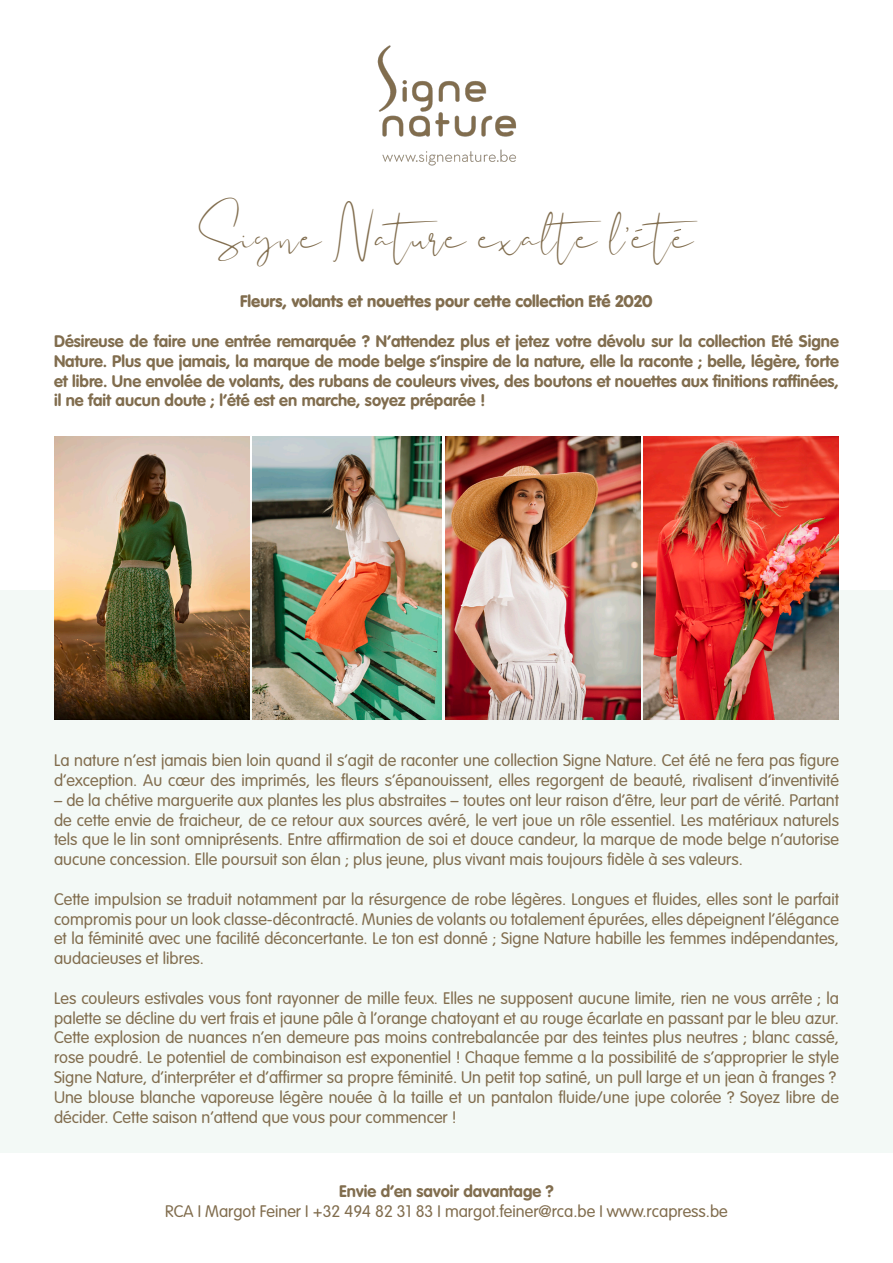
<style>
.page{position:relative;width:893px;height:1263px;background:#fff}
.page>*{position:absolute;margin:0;border:0;box-sizing:border-box;transform-origin:0 0}
.t1{font:27.75px "Audhistine";letter-spacing:.05em;color:#816d4e}
.t2{font:300 16.5px/19.8px "VAG Rounded Std";color:#816d4e;text-align:justify}
.t3{font:700 16.5px/19.8px "VAG Rounded Std";color:#816d4e;text-align:justify}
.t4{font:900 16.5px "VAG Rounded Std";color:#816d4e}
</style>
<div class="page">
<div style="left:0;top:591px;width:893px;height:562px;background:#f3f9f6"></div>
<img style="left:377px;top:45px;width:139px;height:121px">
<img style="left:54px;top:436px;width:195px;height:283px">
<img style="left:445px;top:436px;width:195px;height:283px">
<img style="left:644px;top:436px;width:195px;height:283px">
<img style="left:253px;top:436px;width:189px;height:283px">
<svg style="left:635px;top:229px;width:7px;height:3px"></svg>
<svg style="left:674px;top:229px;width:7px;height:3px"></svg>
<p class="t1" style="left:199px;top:222px;width:512px">Signe Nature exalte l’ete</p>
<p class="t4" style="left:240px;top:292px;width:414px">Fleurs, volants et nouettes pour cette collection Eté 2020</p>
<p class="t3" style="left:54px;top:332px;width:786px">Désireuse de faire une entrée remarquée ? N’attendez plus et jetez votre dévolu sur la collection Eté Signe Nature. Plus que jamais, la marque de mode belge s’inspire de la nature, elle la raconte ; belle, légère, forte et libre. Une envolée de volants, des rubans de couleurs vives, des boutons et nouettes aux finitions raffinées, il ne fait aucun doute ; l’été est en marche, soyez préparée !</p>
<p class="t2" style="left:54px;top:751px;width:786px">La nature n’est jamais bien loin quand il s’agit de raconter une collection Signe Nature. Cet été ne fera pas figure d’exception. Au cœur des imprimés, les fleurs s’épanouissent, elles regorgent de beauté, rivalisent d’inventivité</p>
<p class="t2" style="left:54px;top:791px;width:787px">– de la chétive marguerite aux plantes les plus abstraites – toutes ont leur raison d’être, leur part de vérité. Partant de cette envie de fraicheur, de ce retour aux sources avéré, le vert joue un rôle essentiel. Les matériaux naturels tels que le lin sont omniprésents. Entre affirmation de soi et douce candeur, la marque de mode belge n’autorise aucune concession. Elle poursuit son élan ; plus jeune, plus vivant mais toujours fidèle à ses valeurs.</p>
<p class="t2" style="left:54px;top:890px;width:786px">Cette impulsion se traduit notamment par la résurgence de robe légères. Longues et fluides, elles sont le parfait compromis pour un look classe-décontracté. Munies de volants ou totalement épurées, elles dépeignent l’élégance et la féminité avec une facilité déconcertante. Le ton est donné ; Signe Nature habille les femmes indépendantes, audacieuses et libres.</p>
<p class="t2" style="left:54px;top:989px;width:787px">Les couleurs estivales vous font rayonner de mille feux. Elles ne supposent aucune limite, rien ne vous arrête ; la palette se décline du vert frais et jaune pâle à l’orange chatoyant et au rouge écarlate en passant par le bleu azur.<br>Cette explosion de nuances n’en demeure pas moins contrebalancée par des teintes plus neutres ; blanc cassé, rose poudré. Le potentiel de combinaison est exponentiel ! Chaque femme a la possibilité de s’approprier le style Signe Nature, d’interpréter et d’affirmer sa propre féminité. Un petit top satiné, un pull large et un jean à franges ?</p>
<p class="t2" style="left:54px;top:1088px;width:786px">Une blouse blanche vaporeuse légère nouée à la taille et un pantalon fluide/une jupe colorée ? Soyez libre de décider. Cette saison n’attend que vous pour commencer !</p>
<p class="t3" style="left:339px;top:1182px;width:216px">Envie d’en savoir davantage ?</p>
<p class="t2" style="left:165px;top:1202px;width:564px">RCA I Margot Feiner I +32 494 82 31 83 I margot.feiner@rca.be I www.rcapress.be</p>
</div>
